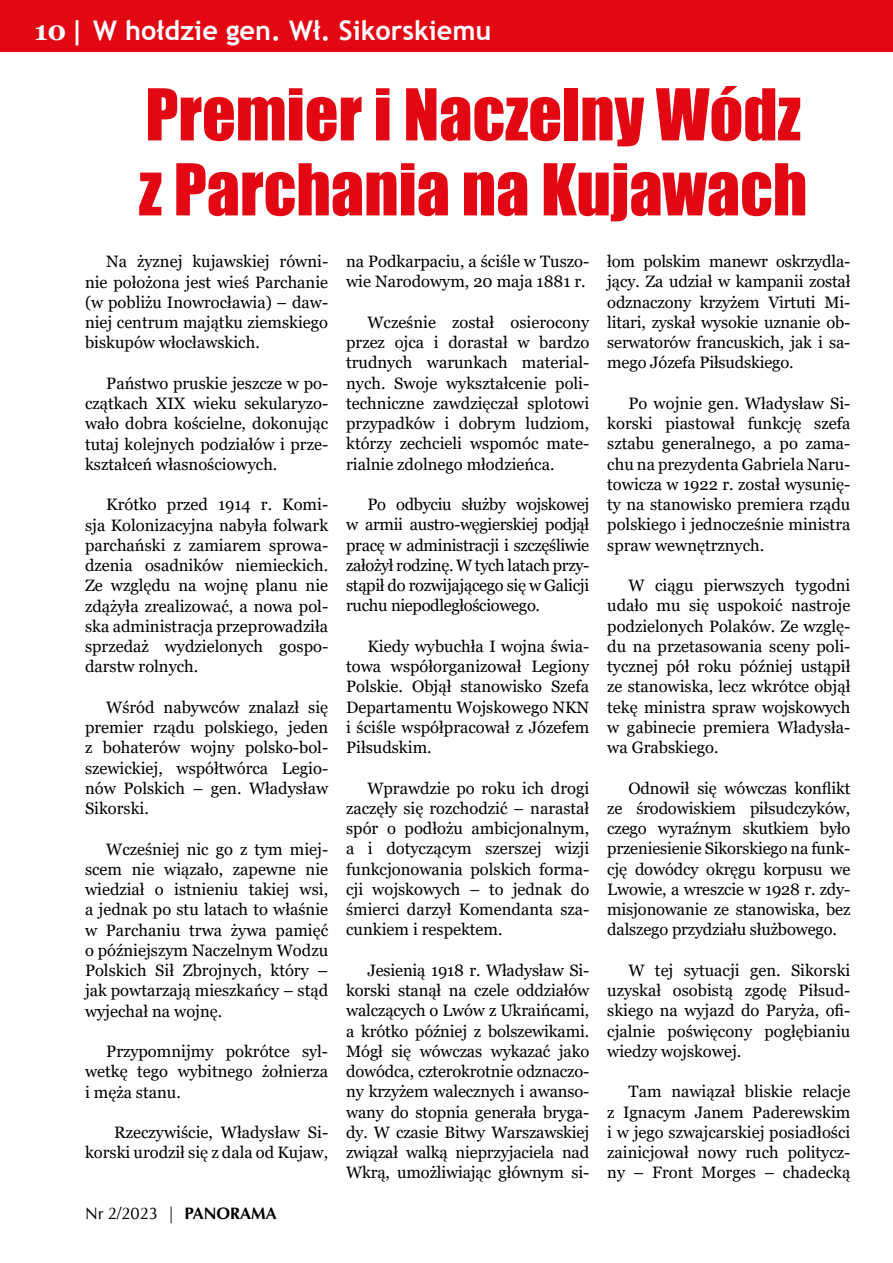
<style>
.page{position:relative;width:893px;height:1263px;background:#fff}
.page>*{position:absolute;margin:0;border:0;box-sizing:border-box;transform-origin:0 0}
.t1{font:66px/75px "Impact";color:#e30613}
.t2{font:700 27px "Trebuchet MS";color:#fff}
.t3{font:16.5px/20.2px "Georgia";color:#000;text-align:justify}
.t4{font:700 16.5px "URW Classico";color:#000}
.s1{font-family:"Georgia"}
.s2{font-weight:400}
</style>
<div class="page">
<div style="left:0;top:0;width:893px;height:51px;background:#e30613"></div>
<h2 class="t2" style="left:34px;top:14px;width:459px"><span class="s1">10</span>| W hołdzie gen. Wł. Sikorskiemu</h2>
<h1 class="t1" style="left:139px;top:75px;width:670px">Premier i Naczelny Wódz z Parchania na Kujawach</h1>
<p class="t3" style="left:85px;top:252px;width:245px;text-indent:21px">Na żyznej kujawskiej równi&shy;nie położona jest wieś Parchanie (w pobliżu Inowrocławia) – daw&shy;niej centrum majątku ziemskiego biskupów włocławskich.</p>
<p class="t3" style="left:85px;top:373px;width:245px;text-indent:21px">Państwo pruskie jeszcze w po&shy;czątkach XIX wieku sekularyzo&shy;wało dobra kościelne, dokonując tutaj kolejnych podziałów i prze&shy;kształceń własnościowych.</p>
<p class="t3" style="left:85px;top:495px;width:245px;text-indent:21px">Krótko przed 1914 r. Komi&shy;sja Kolonizacyjna nabyła folwark parchański z zamiarem sprowa&shy;dzenia osadników niemieckich.<br>Ze względu na wojnę planu nie zdążyła zrealizować, a nowa pol&shy;ska administracja przeprowadziła sprzedaż wydzielonych gospo&shy;darstw rolnych.</p>
<p class="t3" style="left:85px;top:697px;width:245px;text-indent:21px">Wśród nabywców znalazł się premier rządu polskiego, jeden z bohaterów wojny polsko-bol&shy;szewickiej, współtwórca Legio&shy;nów Polskich – gen. Władysław Sikorski.</p>
<p class="t3" style="left:85px;top:839px;width:245px;text-indent:21px">Wcześniej nic go z tym miej&shy;scem nie wiązało, zapewne nie wiedział o istnieniu takiej wsi, a jednak po stu latach to właśnie w Parchaniu trwa żywa pamięć o późniejszym Naczelnym Wodzu Polskich Sił Zbrojnych, który – jak powtarzają mieszkańcy – stąd wyjechał na wojnę.</p>
<p class="t3" style="left:85px;top:1041px;width:245px;text-indent:21px">Przypomnijmy pokrótce syl&shy;wetkę tego wybitnego żołnierza i męża stanu.</p>
<p class="t3" style="left:85px;top:1122px;width:245px;text-align:right">Rzeczywiście, Władysław Si&shy;korski urodził się z dala od Kujaw,</p>
<p class="t4" style="left:85px;top:1203px;width:193px"><span class="s2">Nr 2/2023</span> | PANORAMA</p>
<p class="t3" style="left:346px;top:252px;width:245px">na Podkarpaciu, a ściśle w Tuszo&shy;wie Narodowym, 20 maja 1881 r.</p>
<p class="t3" style="left:346px;top:312px;width:245px;text-indent:21px">Wcześnie został osierocony przez ojca i dorastał w bardzo trudnych warunkach material&shy;nych. Swoje wykształcenie poli&shy;techniczne zawdzięczał splotowi przypadków i dobrym ludziom, którzy zechcieli wspomóc mate&shy;rialnie zdolnego młodzieńca.</p>
<p class="t3" style="left:346px;top:495px;width:245px;text-indent:21px">Po odbyciu służby wojskowej w armii austro-węgierskiej podjął pracę w administracji i szczęśliwie założył rodzinę. W tych latach przy&shy;stąpił do rozwijającego się w Galicji ruchu niepodległościowego.</p>
<p class="t3" style="left:346px;top:636px;width:245px;text-indent:21px">Kiedy wybuchła I wojna świa&shy;towa współorganizował Legiony Polskie. Objął stanowisko Szefa Departamentu Wojskowego NKN i ściśle współpracował z Józefem Piłsudskim.</p>
<p class="t3" style="left:346px;top:778px;width:245px;text-indent:21px">Wprawdzie po roku ich drogi zaczęły się rozchodzić – narastał spór o podłożu ambicjonalnym, a i dotyczącym szerszej wizji funkcjonowania polskich forma&shy;cji wojskowych – to jednak do śmierci darzył Komendanta sza&shy;cunkiem i respektem.</p>
<p class="t3" style="left:346px;top:960px;width:245px;text-indent:21px">Jesienią 1918 r. Władysław Si&shy;korski stanął na czele oddziałów walczących o Lwów z Ukraińcami, a krótko później z bolszewikami.<br>Mógł się wówczas wykazać jako dowódca, czterokrotnie odznaczo&shy;ny krzyżem walecznych i awanso&shy;wany do stopnia generała bryga&shy;dy. W czasie Bitwy Warszawskiej związał walką nieprzyjaciela nad Wkrą, umożliwiając głównym si-</p>
<p class="t3" style="left:607px;top:252px;width:245px">łom polskim manewr oskrzydla&shy;jący. Za udział w kampanii został odznaczony krzyżem Virtuti Mi&shy;litari, zyskał wysokie uznanie ob&shy;serwatorów francuskich, jak i sa&shy;mego Józefa Piłsudskiego.</p>
<p class="t3" style="left:607px;top:393px;width:245px;text-indent:21px">Po wojnie gen. Władysław Si&shy;korski piastował funkcję szefa sztabu generalnego, a po zama&shy;chu na prezydenta Gabriela Naru&shy;towicza w 1922 r. został wysunię&shy;ty na stanowisko premiera rządu polskiego i jednocześnie ministra spraw wewnętrznych.</p>
<p class="t3" style="left:607px;top:576px;width:245px;text-indent:21px">W ciągu pierwszych tygodni udało mu się uspokoić nastroje podzielonych Polaków. Ze wzglę&shy;du na przetasowania sceny poli&shy;tycznej pół roku później ustąpił ze stanowiska, lecz wkrótce objął tekę ministra spraw wojskowych w gabinecie premiera Władysła&shy;wa Grabskiego.</p>
<p class="t3" style="left:607px;top:778px;width:245px;text-indent:21px">Odnowił się wówczas konflikt ze środowiskiem piłsudczyków, czego wyraźnym skutkiem było przeniesienie Sikorskiego na funk&shy;cję dowódcy okręgu korpusu we Lwowie, a wreszcie w 1928 r. zdy&shy;misjonowanie ze stanowiska, bez dalszego przydziału służbowego.</p>
<p class="t3" style="left:607px;top:960px;width:245px;text-indent:21px">W tej sytuacji gen. Sikorski uzyskał osobistą zgodę Piłsud&shy;skiego na wyjazd do Paryża, ofi&shy;cjalnie poświęcony pogłębianiu wiedzy wojskowej.</p>
<p class="t3" style="left:607px;top:1082px;width:245px;text-indent:21px">Tam nawiązał bliskie relacje z Ignacym Janem Paderewskim i w jego szwajcarskiej posiadłości zainicjował nowy ruch politycz&shy;ny – Front Morges – chadecką</p>
</div>
